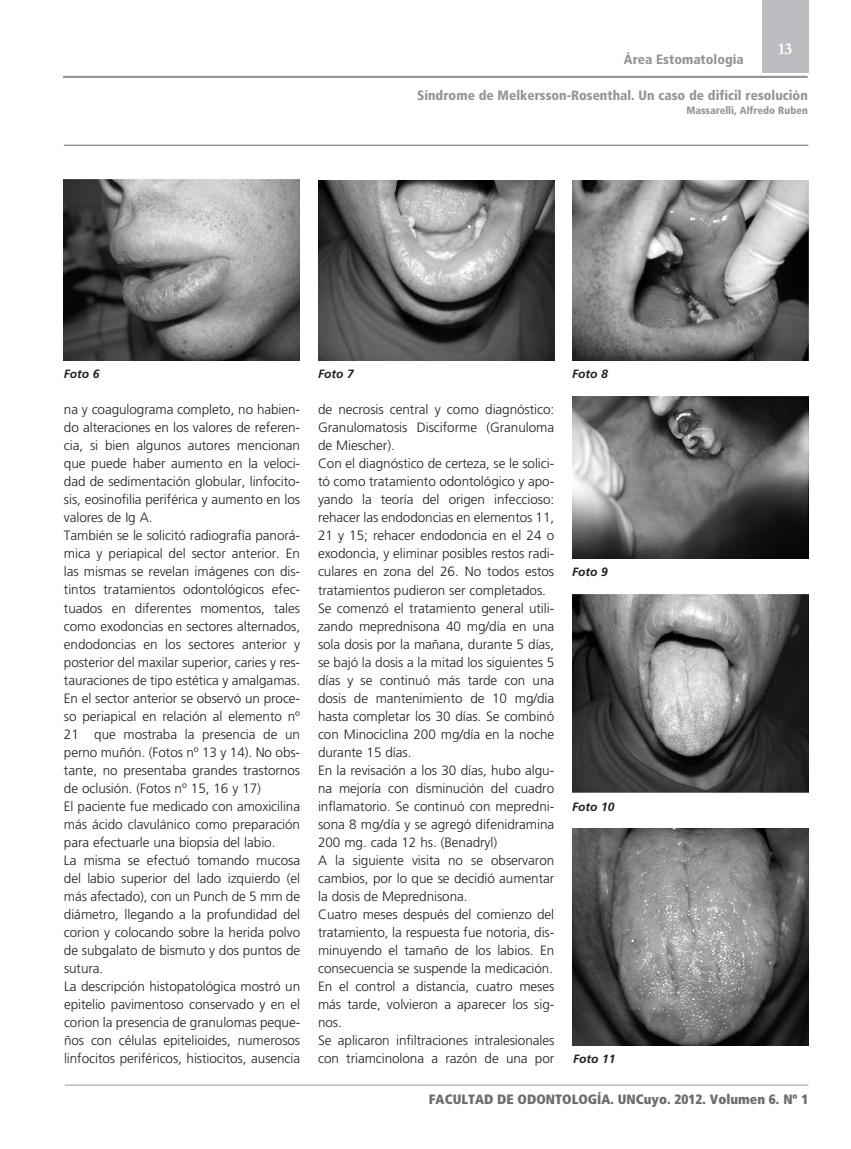
<style>
.page{position:relative;width:851px;height:1149px;background:#fff}
.page>*{position:absolute;margin:0;border:0;box-sizing:border-box;transform-origin:0 0}
.t1{font:700 16.5px "Garamond";color:#fff}
.t2{font:300 13.5px/18px "Frutiger";letter-spacing:-.005em;color:#231f20}
.t3{font:900 condensed 13.5px "Frutiger 77";color:#939598}
.t4{font:13.5px "Frutiger 87 Cond Extra Blk";color:#6c6d70}
.t5{font:italic 700 12px "Frutiger";color:#231f20}
.t6{font:900 condensed 10.5px "Frutiger 77";color:#939598}
</style>
<div class="page">
<hr style="left:65px;top:1084px;width:743px;height:1px;background:#bcbdc0">
<div style="left:761px;top:0;width:47px;height:73px;background:#bcbdc0"></div>
<hr style="left:63px;top:76px;width:744px;height:2px;background:#939598">
<hr style="left:64px;top:144px;width:744px;height:2px;background:#939598">
<img style="left:64px;top:180px;width:236px;height:180px">
<img style="left:318px;top:180px;width:236px;height:180px">
<img style="left:572px;top:180px;width:236px;height:180px">
<img style="left:572px;top:396px;width:236px;height:162px">
<img style="left:572px;top:594px;width:236px;height:198px">
<img style="left:572px;top:828px;width:236px;height:217px">
<p class="t1" style="left:777px;top:39px;width:16px">13</p>
<p class="t3" style="left:417px;top:87px;width:392px">Síndrome de Melkersson-Rosenthal. Un caso de difícil resolución</p>
<p class="t6" style="left:686px;top:104px;width:123px">Massarelli, Alfredo Ruben</p>
<p class="t3" style="left:624px;top:51px;width:121px">Área Estomatología</p>
<p class="t5" style="left:64px;top:367px;width:37px">Foto 6</p>
<p class="t5" style="left:318px;top:367px;width:37px">Foto 7</p>
<p class="t5" style="left:572px;top:367px;width:37px">Foto 8</p>
<p class="t2" style="left:64px;top:400px;width:238px">na y coagulograma completo, no habien&shy;do alteraciones en los valores de referen&shy;cia, si bien algunos autores mencionan que puede haber aumento en la veloci&shy;dad de sedimentación globular, linfocito&shy;sis, eosinofilia periférica y aumento en los valores de Ig A.<br>También se le solicitó radiografía panorá&shy;mica y periapical del sector anterior. En las mismas se revelan imágenes con dis&shy;tintos tratamientos odontológicos efec&shy;tuados en diferentes momentos, tales como exodoncias en sectores alternados, endodoncias en los sectores anterior y posterior del maxilar superior, caries y res&shy;tauraciones de tipo estética y amalgamas.<br>En el sector anterior se observó un proce&shy;so periapical en relación al elemento nº 21 que mostraba la presencia de un perno muñón. (Fotos nº 13 y 14). No obs&shy;tante, no presentaba grandes trastornos de oclusión. (Fotos nº 15, 16 y 17)<br>El paciente fue medicado con amoxicilina más ácido clavulánico como preparación para efectuarle una biopsia del labio.<br>La misma se efectuó tomando mucosa del labio superior del lado izquierdo (el más afectado), con un Punch de 5 mm de diámetro, llegando a la profundidad del corion y colocando sobre la herida polvo de subgalato de bismuto y dos puntos de sutura.<br>La descripción histopatológica mostró un epitelio pavimentoso conservado y en el corion la presencia de granulomas peque&shy;ños con células epitelioides, numerosos linfocitos periféricos, histiocitos, ausencia</p>
<p class="t2" style="left:318px;top:400px;width:238px">de necrosis central y como diagnóstico:<br>Granulomatosis Disciforme (Granuloma de Miescher).<br>Con el diagnóstico de certeza, se le solici&shy;tó como tratamiento odontológico y apo&shy;yando la teoría del origen infeccioso: rehacer las endodoncias en elementos 11, 21 y 15; rehacer endodoncia en el 24 o exodoncia, y eliminar posibles restos radi&shy;culares en zona del 26. No todos estos tratamientos pudieron ser completados.<br>Se comenzó el tratamiento general utili&shy;zando meprednisona 40 mg/día en una sola dosis por la mañana, durante 5 días, se bajó la dosis a la mitad los siguientes 5 días y se continuó más tarde con una dosis de mantenimiento de 10 mg/dia hasta completar los 30 días. Se combinó con Minociclina 200 mg/día en la noche durante 15 días.<br>En la revisación a los 30 días, hubo algu&shy;na mejoría con disminución del cuadro inflamatorio. Se continuó con mepredni&shy;sona 8 mg/día y se agregó difenidramina 200 mg. cada 12 hs. (Benadryl)<br>A la siguiente visita no se observaron cambios, por lo que se decidió aumentar la dosis de Meprednisona.<br>Cuatro meses después del comienzo del tratamiento, la respuesta fue notoria, dis&shy;minuyendo el tamaño de los labios. En consecuencia se suspende la medicación.<br>En el control a distancia, cuatro meses más tarde, volvieron a aparecer los sig&shy;nos.<br>Se aplicaron infiltraciones intralesionales con triamcinolona a razón de una por</p>
<p class="t5" style="left:572px;top:565px;width:37px">Foto 9</p>
<p class="t5" style="left:572px;top:799px;width:44px">Foto 10</p>
<p class="t5" style="left:573px;top:1051px;width:44px">Foto 11</p>
<p class="t4" style="left:429px;top:1090px;width:381px">FACULTAD DE ODONTOLOGÍA. UNCuyo. 2012. Volumen 6. Nº 1</p>
</div>
